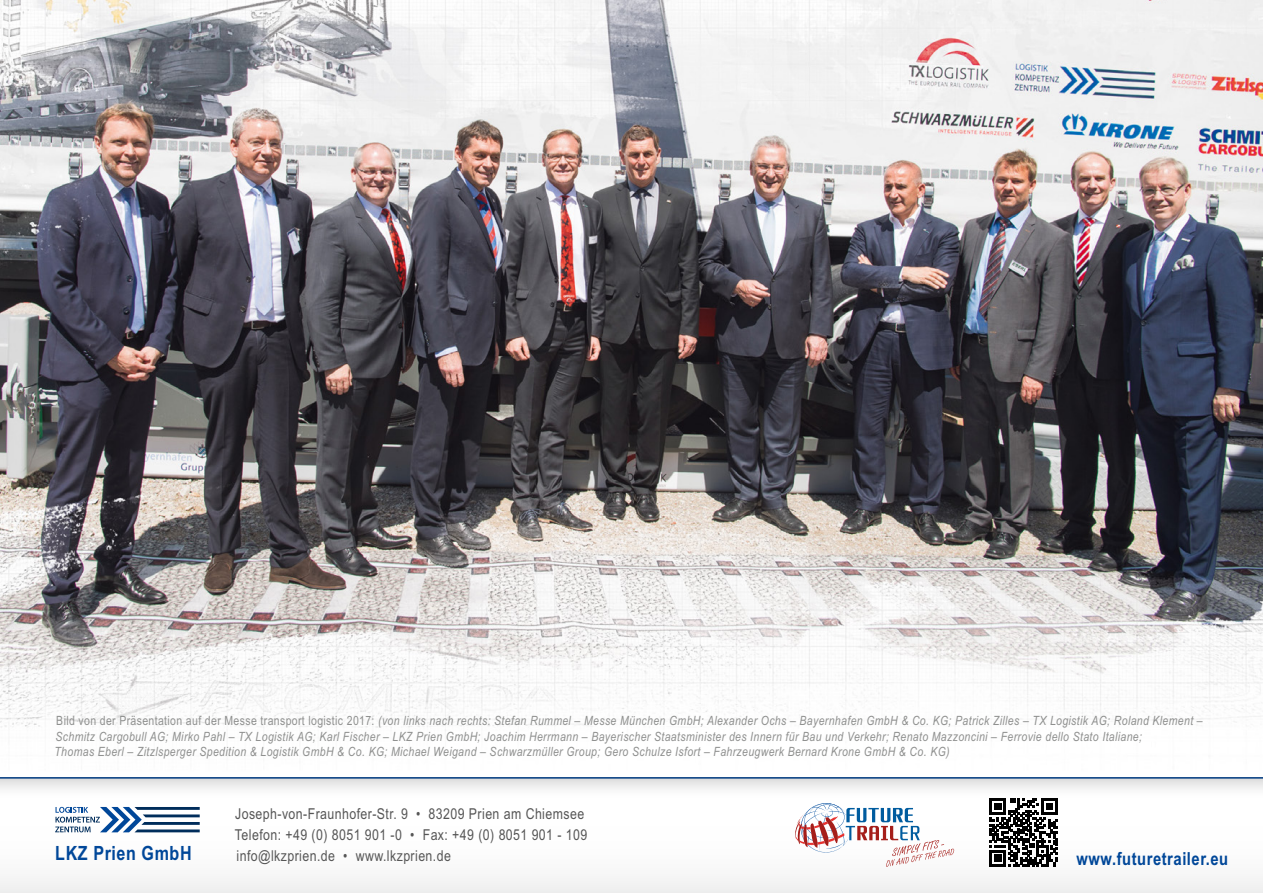
<style>
.page{position:relative;width:1263px;height:893px;background:#fff}
.page>*{position:absolute;margin:0;border:0;box-sizing:border-box;transform-origin:0 0}
.t1{font:700 19.65px "Arial Narrow CE";letter-spacing:.03em;color:#004799}
.t2{font:700 18px "Arial Narrow CE";letter-spacing:.03em;color:#004799}
.t3{font:15px/21px "Arial Narrow CE";letter-spacing:.03em;color:#565656}
.t4{font:italic 12.75px/15.3px "Arial Narrow CE";letter-spacing:.03em;color:#8f908f}
.s1{font-style:normal}
</style>
<div class="page">
<img style="left:0;top:0;width:1263px;height:756px">
<div style="left:0;top:774px;width:1263px;height:119px;background:#000;opacity:.25"></div>
<svg style="left:989px;top:798px;width:69px;height:68px"></svg>
<svg style="left:55px;top:807px;width:145px;height:25px"></svg>
<svg style="left:795px;top:803px;width:159px;height:64px"></svg>
<p class="t4" style="left:55px;top:713px;width:1150px"><span class="s1">Bild von der Präsentation auf der Messe transport logistic 2017:</span> (von links nach rechts: Stefan Rummel – Messe München GmbH; Alexander Ochs – Bayernhafen GmbH &amp; Co. KG; Patrick Zilles – TX Logistik AG; Roland Klement –<br>Schmitz Cargobull AG; Mirko Pahl – TX Logistik AG; Karl Fischer – LKZ Prien GmbH; Joachim Herrmann – Bayerischer Staatsminister des Innern für Bau und Verkehr; Renato Mazzoncini – Ferrovie dello Stato Italiane;<br>Thomas Eberl – Zitzlsperger Spedition &amp; Logistik GmbH &amp; Co. KG; Michael Weigand – Schwarzmüller Group; Gero Schulze Isfort – Fahrzeugwerk Bernard Krone GmbH &amp; Co. KG)</p>
<p class="t3" style="left:235px;top:803px;width:354px">Joseph-von-Fraunhofer-Str. 9 • 83209 Prien am Chiemsee<br>Telefon: +49 (0) 8051 901 -0 • Fax: +49 (0) 8051 901 - 109 info@lkzprien.de • www.lkzprien.de</p>
<h1 class="t1" style="left:55px;top:842px;width:138px">LKZ Prien GmbH</h1>
<h2 class="t2" style="left:1076px;top:848px;width:153px">www.futuretrailer.eu</h2>
</div>
